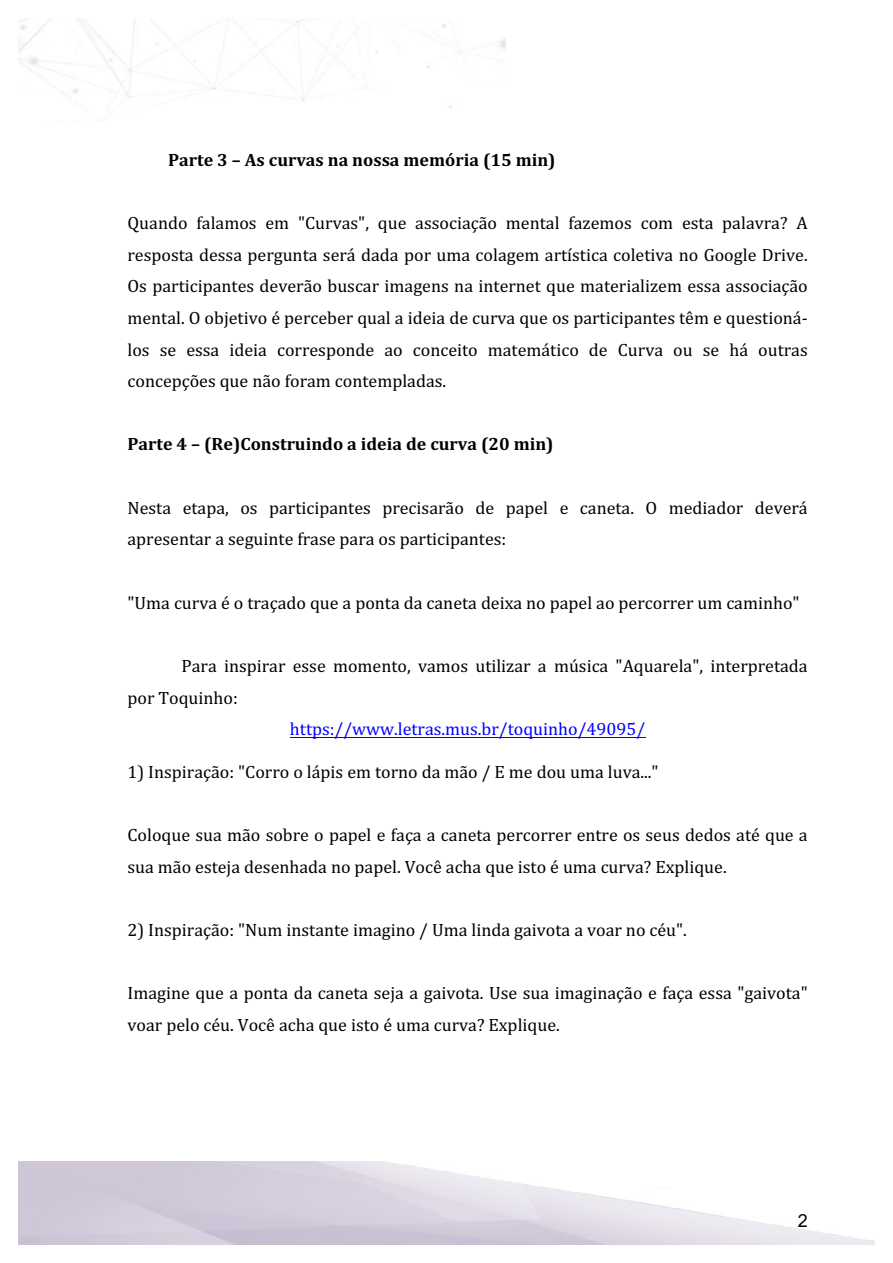
<style>
.page{position:relative;width:893px;height:1263px;background:#fff}
.page>*{position:absolute;margin:0;border:0;box-sizing:border-box;transform-origin:0 0}
.t1{font:18px/31.7px "Cambria";color:#000}
.t2{font:700 18px "Cambria";color:#000}
.t3{font:18px "Cambria";color:#00f}
.t4{font:18px "Arial";color:#000}
</style>
<div class="page">
<img style="left:18px;top:18px;width:487px;height:90px">
<hr style="left:290px;top:737px;width:355px;height:1px;background:#00f">
<p class="t2" style="left:168px;top:149px;width:389px">Parte 3 – As curvas na nossa memória (15 min)</p>
<p class="t1" style="left:127px;top:207px;width:681px;text-align:justify">Quando falamos em "Curvas", que associação mental fazemos com esta palavra? A resposta dessa pergunta será dada por uma colagem artística coletiva no Google Drive.<br>Os participantes deverão buscar imagens na internet que materializem essa associação mental. O objetivo é perceber qual a ideia de curva que os participantes têm e questioná&shy;los se essa ideia corresponde ao conceito matemático de Curva ou se há outras concepções que não foram contempladas.</p>
<p class="t2" style="left:127px;top:433px;width:427px">Parte 4 – (Re)Construindo a ideia de curva (20 min)</p>
<p class="t1" style="left:127px;top:491px;width:681px">Nesta etapa, os participantes precisarão de papel e caneta. O mediador deverá apresentar a seguinte frase para os participantes:</p>
<p class="t1" style="left:127px;top:586px;width:673px">"Uma curva é o traçado que a ponta da caneta deixa no papel ao percorrer um caminho"</p>
<p class="t1" style="left:127px;top:650px;width:681px;text-indent:54px">Para inspirar esse momento, vamos utilizar a música "Aquarela", interpretada por Toquinho:</p>
<p class="t3" style="left:290px;top:718px;width:357px">https://www.letras.mus.br/toquinho/49095/</p>
<p class="t1" style="left:127px;top:755px;width:532px">1) Inspiração: "Corro o lápis em torno da mão / E me dou uma luva..."</p>
<p class="t1" style="left:127px;top:819px;width:681px">Coloque sua mão sobre o papel e faça a caneta percorrer entre os seus dedos até que a sua mão esteja desenhada no papel. Você acha que isto é uma curva? Explique.</p>
<p class="t1" style="left:127px;top:914px;width:561px">2) Inspiração: "Num instante imagino / Uma linda gaivota a voar no céu".</p>
<p class="t1" style="left:127px;top:977px;width:681px">Imagine que a ponta da caneta seja a gaivota. Use sua imaginação e faça essa "gaivota" voar pelo céu. Você acha que isto é uma curva? Explique.</p>
<p class="t4" style="left:797px;top:1210px;width:12px">2</p>
</div>
